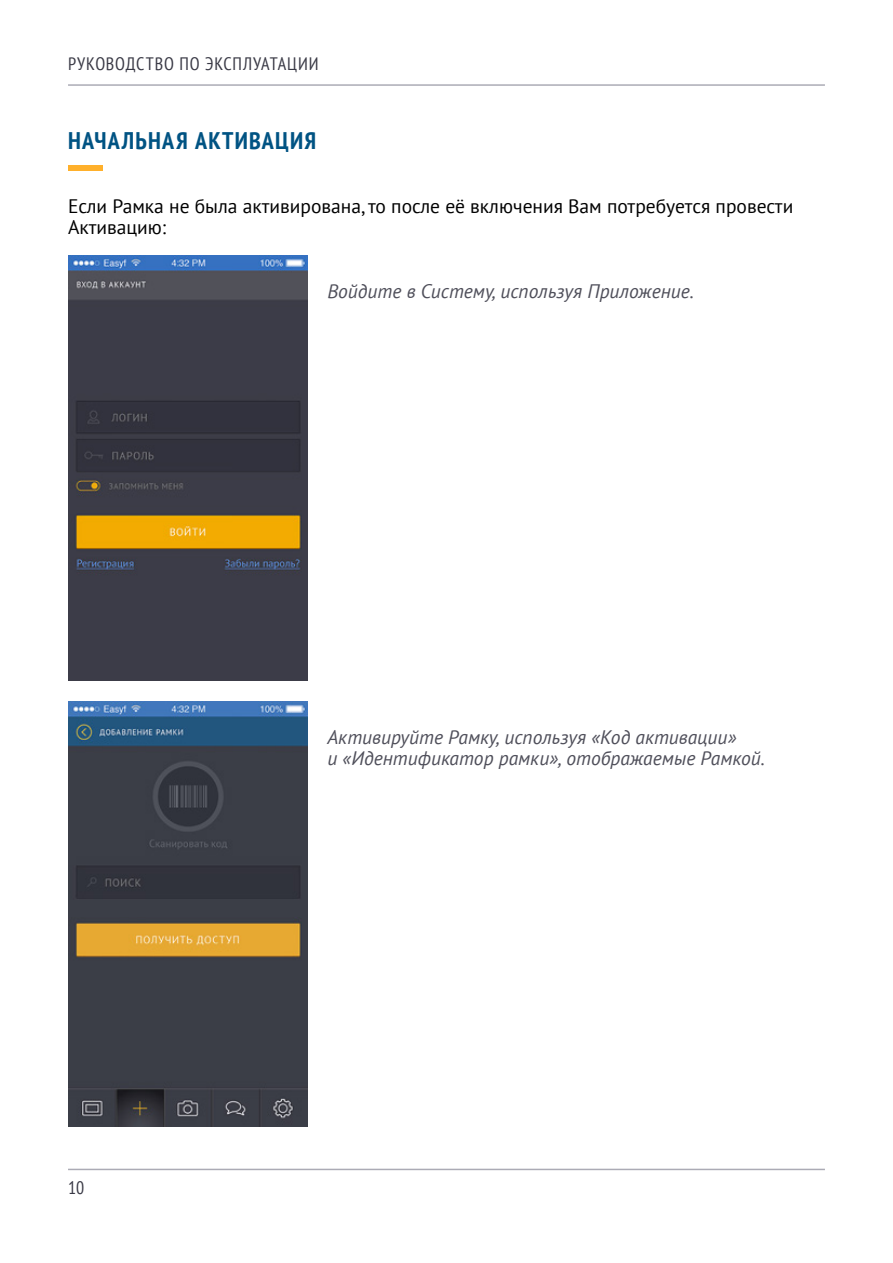
<style>
.page{position:relative;width:893px;height:1263px;background:#fff}
.page>*{position:absolute;margin:0;border:0;box-sizing:border-box;transform-origin:0 0}
.t1{font:700 condensed 24px "PT Sans";letter-spacing:.055em;color:#005383}
.t2{font:italic 19.5px/21.3px "PT Sans";color:#4f4f5a}
.t3{font:19.5px/21.3px "PT Sans";color:#000}
.t4{font:condensed 18px "PT Sans";letter-spacing:.045em;color:#393945}
</style>
<div class="page">
<div style="left:68px;top:165px;width:34px;height:5px;background:#ffb02b"></div>
<img style="left:68px;top:255px;width:239px;height:425px">
<img style="left:68px;top:702px;width:239px;height:425px">
<hr style="left:68px;top:84px;width:757px;height:2px;background:#ababb5">
<hr style="left:68px;top:1169px;width:757px;height:1px;background:#ababb5">
<p class="t4" style="left:68px;top:52px;width:252px">РУКОВОДСТВО ПО ЭКСПЛУАТАЦИИ</p>
<p class="t1" style="left:68px;top:124px;width:250px">НАЧАЛЬНАЯ АКТИВАЦИЯ</p>
<p class="t3" style="left:68px;top:195px;width:727px">Если Рамка не была активирована, то после её включения Вам потребуется провести<br>Активацию:</p>
<p class="t2" style="left:327px;top:280px;width:368px">Войдите в Систему, используя Приложение.</p>
<p class="t4" style="left:68px;top:1176px;width:18px">10</p>
<p class="t2" style="left:327px;top:726px;width:439px">Активируйте Рамку, используя «Код активации»<br>и «Идентификатор рамки», отображаемые Рамкой.</p>
</div>
